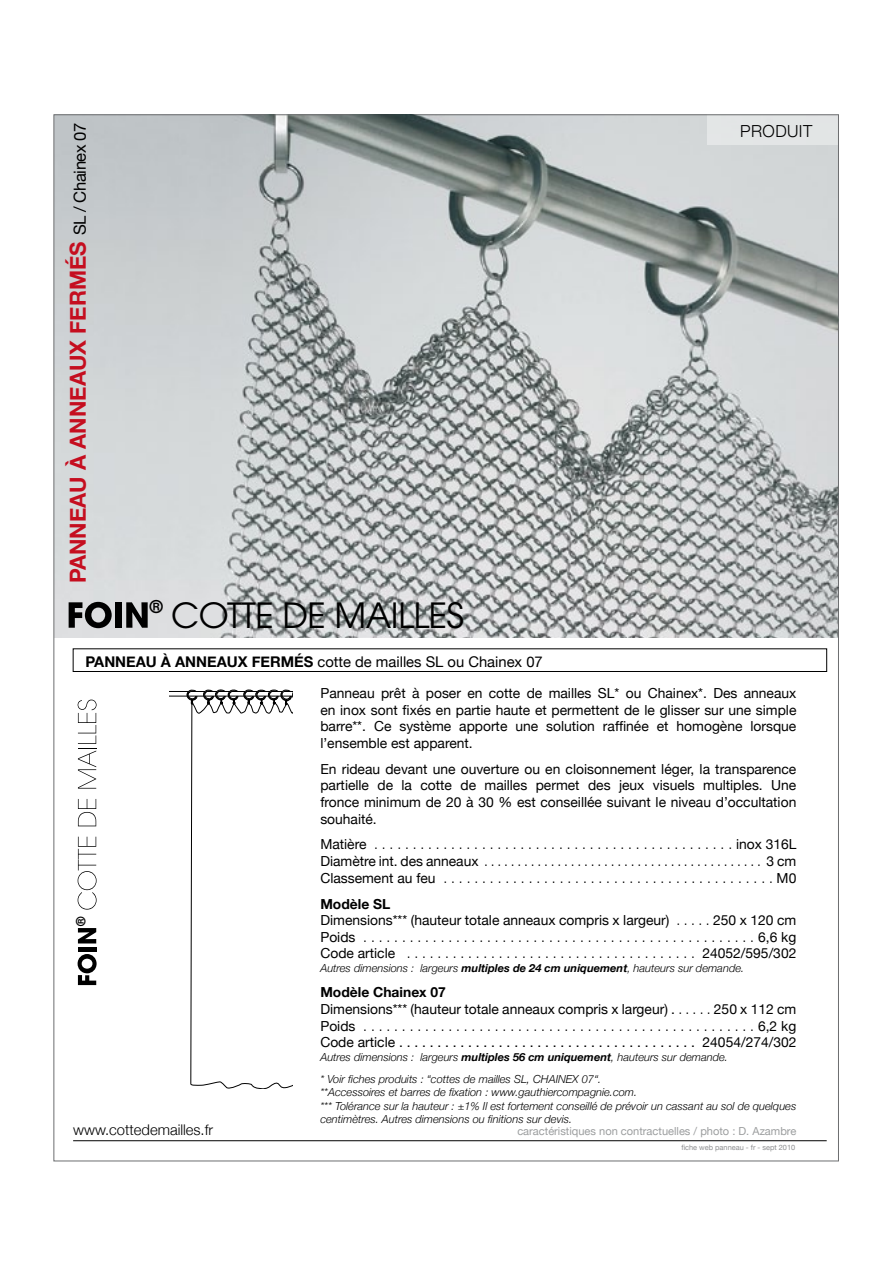
<style>
.page{position:relative;width:893px;height:1263px;background:#fff}
.page>*{position:absolute;margin:0;border:0;box-sizing:border-box;transform-origin:0 0}
.t1{font:34.5px "Avant Garde";letter-spacing:-.015em;color:#000}
.t2{font:700 22.2px "Helvetica Neue";color:#c50e1f}
.t3{font:600 17.4px "Avant Garde";color:#000}
.t4{font:300 16.65px "Helvetica Neue";letter-spacing:.025em;color:#000}
.t5{font:14.7px "Helvetica Neue";color:#000}
.t6{font:300 14.7px "Helvetica Neue";color:#000}
.t7{font:13.8px/16.6px "Helvetica Neue";color:#000;text-align:justify}
.t8{font:300 13.8px/16.6px "Helvetica Neue";color:#000;text-align:justify}
.t9{font:600 12.6px "Avant Garde";color:#000}
.t10{font:italic 300 11.1px/13.4px "Helvetica Neue";color:#000}
.t11{font:11.1px "Helvetica Neue";color:#9c9e9f}
.t12{font:7.35px "Helvetica Neue";color:#8d8e90}
.s1{font-weight:400;font-size:16.65px;color:#000}
.s2{font-weight:700}
.s3{font-weight:400}
.s4{font-weight:300}
.s5{font-style:normal}
</style>
<div class="page">
<img style="left:56px;top:117px;width:781px;height:521px">
<div style="left:707px;top:115px;width:132px;height:29px;background:#e2e5e5"></div>
<svg style="left:69px;top:602px;width:43px;height:26px"></svg>
<div style="left:115px;top:602px;width:7px;height:26px;background:#000"></div>
<svg style="left:126px;top:602px;width:22px;height:26px"></svg>
<div style="left:73px;top:649px;width:754px;height:23px;border:1px solid #000"></div>
<hr style="left:73px;top:1140px;width:754px;height:1px;background:#000">
<svg style="left:169px;top:689px;width:124px;height:400px"></svg>
<svg style="left:78px;top:954px;width:19px;height:31px"></svg>
<hr style="left:78px;top:947px;width:18px;height:4px;background:#000">
<svg style="left:78px;top:928px;width:18px;height:15px"></svg>
<svg style="left:78px;top:837px;width:19px;height:72px"></svg>
<svg style="left:78px;top:799px;width:18px;height:27px"></svg>
<svg style="left:78px;top:700px;width:19px;height:89px"></svg>
<h2 class="t2" style="left:64px;top:583px;width:462px;rotate:-90deg">PANNEAU À ANNEAUX FERMÉS <span class="s1">SL / Chainex 07</span></h2>
<p class="t4" style="left:740px;top:121px;width:74px">produit</p>
<p class="t3" style="left:150px;top:595px;width:14px">®</p>
<h1 class="t1" style="left:68px;top:595px;width:398px"><span class="s2">FOIN</span><sup>®</sup> COTTE DE MAILLES</h1>
<p class="t5" style="left:85px;top:653px;width:459px"><span class="s2">PANNEAU À ANNEAUX FERMÉS</span> cotte de mailles SL ou Chainex 07</p>
<p class="t7" style="left:320px;top:685px;width:478px">Panneau prêt à poser en cotte de mailles SL* ou Chainex*. des anneaux en inox sont fixés en partie haute et permettent de le glisser sur une simple barre**. Ce système apporte une solution raffinée et homogène lorsque l’ensemble est apparent.</p>
<p class="t7" style="left:320px;top:760px;width:477px">En rideau devant une ouverture ou en cloisonnement léger, la transparence partielle de la cotte de mailles permet des jeux visuels multiples. Une fronce minimum de 20 à 30 % est conseillée suivant le niveau d’occultation souhaité.</p>
<p class="t8" style="left:320px;top:836px;width:478px"><span class="s3">Matière</span> . . . . . . . . . . . . . . . . . . . . . . . . . . . . . . . . . . . . . . . . . . . . . . . <span class="s3">inox 316L diamètre int. des anneaux</span> . . . . . . . . . . . . . . . . . . . . . . . . . . . . . . . . . . . . . . . . . . <span class="s3">3 cm Classement au feu</span> . . . . . . . . . . . . . . . . . . . . . . . . . . . . . . . . . . . . . . . . . . . <span class="s3">M0</span></p>
<p class="t8" style="left:320px;top:895px;width:477px;text-align:left"><span class="s2">MODÈLE SL<br></span><span class="s3">dimensions*** (hauteur totale anneaux compris x largeur)</span> . . . . . <span class="s3">250 x 120 cm Poids</span> . . . . . . . . . . . . . . . . . . . . . . . . . . . . . . . . . . . . . . . . . . . . . . . . . . . <span class="s3">6,6 kg Code article</span> . . . . . . . . . . . . . . . . . . . . . . . . . . . . . . . . . . . . . . <span class="s3">24052/595/302</span></p>
<p class="t10" style="left:320px;top:961px;width:425px">Autres dimensions : largeurs <span class="s2">multiples de 24 cm uniquement</span>, hauteurs sur demande.</p>
<p class="t7" style="left:320px;top:984px;width:478px;text-align:left"><span class="s2">MODÈLE CHAINEX 07<br></span>dimensions*** (hauteur totale anneaux compris x largeur) . <span class="s4">. . . . .</span> 250 x 112 cm Poids <span class="s4">. . . . . . . . . . . . . . . . . . . . . . . . . . . . . . . . . . . . . . . . . . . . . . . . . . .</span> 6,2 kg Code article . . . . . . . . . . . . . . . . . . . . . . . . . . . . . . . . . . . . . . . 24054/274/302</p>
<p class="t10" style="left:320px;top:1045px;width:409px;line-height:22.5px">Autres dimensions : largeurs <span class="s2">multiples 56 cm uniquement</span>, hauteurs sur demande. * Voir fiches produits : “cottes de mailles SL, CHAINEX 07“.</p>
<p class="t10" style="left:320px;top:1086px;width:477px">**Accessoires et barres de fixation : www.gauthiercompagnie.com.<br>*** Tolérance sur la hauteur : <span class="s5">±</span>1% Il est fortement conseillé de prévoir un cassant au sol de quelques centimètres. Autres dimensions ou finitions sur devis.</p>
<p class="t6" style="left:73px;top:1121px;width:142px">www.cottedemailles.fr</p>
<p class="t11" style="left:517px;top:1124px;width:280px">caractéristiques non contractuelles / photo : d. Azambre</p>
<p class="t9" style="left:73px;top:926px;width:11px;rotate:-90deg">®</p>
<p class="t12" style="left:681px;top:1143px;width:115px">fiche web panneau - fr - sept 2010</p>
</div>
